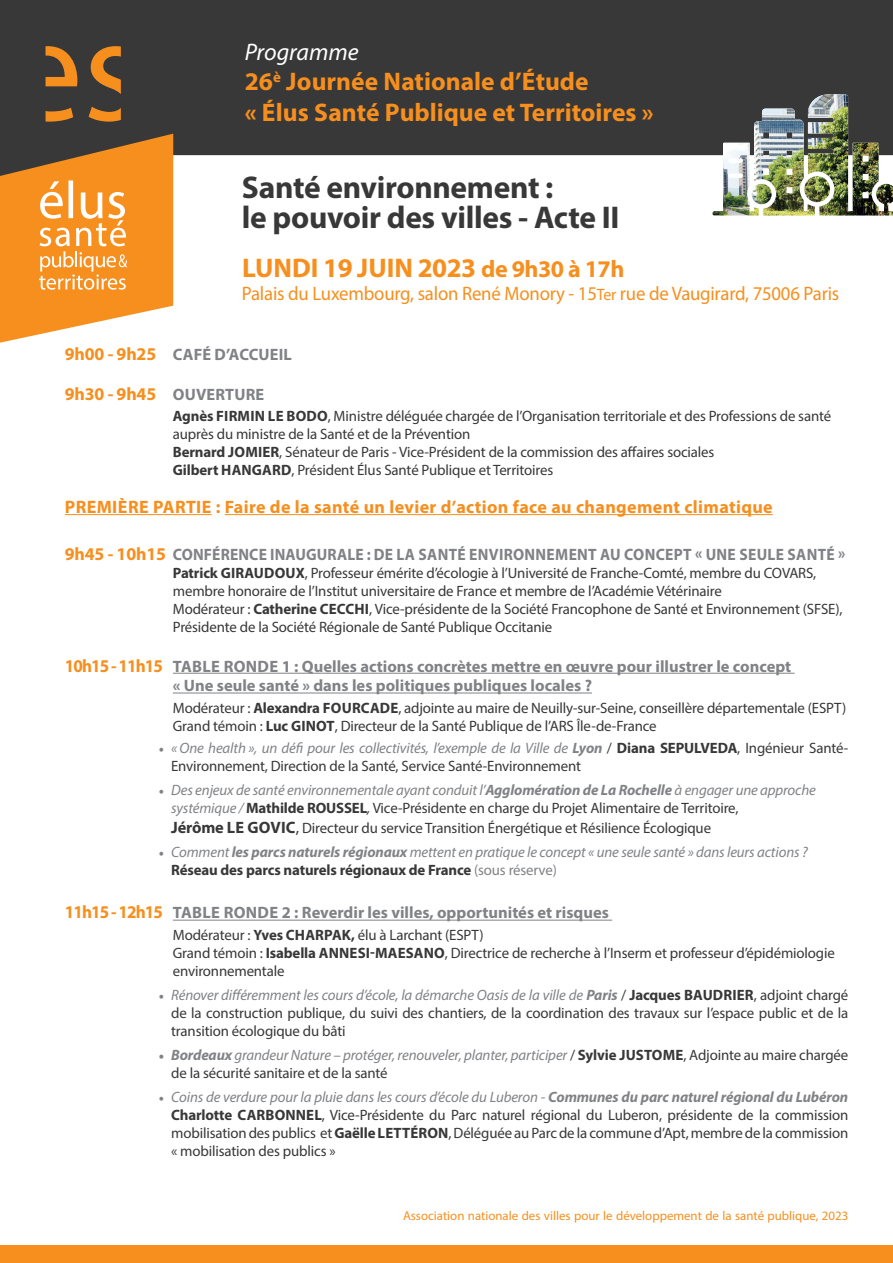
<style>
.page{position:relative;width:893px;height:1263px;background:#fff}
.page>*{position:absolute;margin:0;border:0;box-sizing:border-box;transform-origin:0 0}
.t1{font:700 31.5px/30px "Myriad Pro";letter-spacing:-.01em;color:#383839}
.t2{font:700 27px "Myriad Pro";color:#f68f1e}
.t3{font:700 25.5px/30.6px "Myriad Pro";color:#f68f1e}
.t4{font:italic 24px "Myriad Pro";color:#fff}
.t5{font:19.5px "Myriad Pro";letter-spacing:-.01em;color:#f68f1e;scale:.96 1}
.t6{font:700 18px "Myriad Pro";letter-spacing:.02em;color:#f68f1e}
.t7{font:18px "Myriad Arabic";color:#f68f1e}
.t8{font:700 18px "Myriad Pro";letter-spacing:-.01em;color:#f68f1e}
.t9{font:700 16.5px/19.8px "Myriad Pro";color:#808285}
.t10{font:700 16.5px "Myriad Pro";letter-spacing:.02em;color:#808285;scale:.94 1}
.t11{font:15px/18px "Myriad Pro";letter-spacing:-.01em;color:#383839}
.t12{font:italic 15px/18px "Myriad Pro";letter-spacing:-.01em;color:#808285}
.s1{font-size:24px}
.s2{font-size:16.5px}
.s3{font-size:18px;color:#f68f1e}
.s4{font-size:16.5px;color:#808285}
.s5{font-weight:700}
.s6{font-family:"Minion Pro";font-style:italic;color:#808285}
.s7{font-style:italic;color:#808285}
.s8{font-weight:700;font-style:italic;color:#808285}
.s9{font-family:"Minion Pro"}
.s10{font-weight:700;font-style:normal;color:#383839}
.s11{color:#383839}
.s12{font-style:normal;color:#383839}
.s13{font-weight:700;font-size:16.5px}
.s14{font-style:normal}
.s15{font-family:"Minion Pro";font-weight:700;font-style:italic;color:#808285}
</style>
<div class="page">
<div style="left:0;top:1246px;width:893px;height:17px;background:#f68f1e"></div>
<svg style="left:0;top:0;width:893px;height:203px;fill:#383839"></svg>
<svg style="left:0;top:134px;width:173px;height:209px;background:#e49744"></svg>
<svg style="left:46px;top:46px;width:75px;height:76px;background:#7c572f"></svg>
<img style="left:712px;top:94px;width:181px;height:122px">
<hr style="left:65px;top:514px;width:147px;height:1px;background:#f68f1e">
<hr style="left:225px;top:514px;width:548px;height:1px;background:#f68f1e">
<hr style="left:173px;top:673px;width:622px;height:1px;background:#808285">
<hr style="left:173px;top:693px;width:419px;height:1px;background:#808285">
<hr style="left:173px;top:920px;width:439px;height:1px;background:#808285">
<h3 class="t4" style="left:245px;top:37px;width:116px">Programme</h3>
<h3 class="t3" style="left:245px;top:66px;width:410px">26<sup>è</sup> Journée Nationale d’Étude<br>« Élus Santé Publique et Territoires »</h3>
<h1 class="t1" style="left:242px;top:172px;width:379px">Santé environnement :<br>le pouvoir des villes - Acte II</h1>
<h2 class="t2" style="left:242px;top:250px;width:384px">LUNDI 19 JUIN 2023 <span class="s1">de 9h30 à 17h</span></h2>
<h3 class="t5" style="left:242px;top:282px;width:624px">Palais du Luxembourg, salon René Monory - 15<span class="s2">Ter</span> rue de Vaugirard, 75006 Paris</h3>
<p class="t9" style="left:65px;top:344px;width:229px"><span class="s3">9h00 - 9h25</span> CAFÉ D’ACCUEIL</p>
<p class="t8" style="left:65px;top:382px;width:201px">9h30 - 9h45 <span class="s4">OUVERTURE</span></p>
<p class="t11" style="left:173px;top:407px;width:660px"><span class="s5">Agnès FIRMIN LE BODO</span>, Ministre déléguée chargée de l’Organisation territoriale et des Professions de santé auprès du ministre de la Santé et de la Prévention<br><span class="s5">Bernard JOMIER</span>, Sénateur de Paris - Vice-Président de la commission des affaires sociales<br><span class="s5">Gilbert HANGARD</span>, Président Élus Santé Publique et Territoires</p>
<p class="t6" style="left:65px;top:495px;width:709px">PREMIÈRE PARTIE : Faire de la santé un levier d’action face au changement climatique</p>
<p class="t10" style="left:65px;top:544px;width:832px"><span class="s3">9h45 - 10h15</span> CONFÉRENCE INAUGURALE : DE LA SANTÉ ENVIRONNEMENT AU CONCEPT « UNE SEULE SANTÉ »</p>
<p class="t11" style="left:173px;top:564px;width:671px"><span class="s5">Patrick GIRAUDOUX</span>, Professeur émérite d’écologie à l’Université de Franche-Comté, membre du COVARS, membre honoraire de l’Institut universitaire de France et membre de l’Académie Vétérinaire<br>Modérateur : <span class="s5">Catherine CECCHI</span>, Vice-présidente de la Société Francophone de Santé et Environnement (SFSE), Présidente de la Société Régionale de Santé Publique Occitanie</p>
<p class="t9" style="left:173px;top:655px;width:620px;text-indent:-108px"><span class="s3">10h15 - 11h15</span> TABLE RONDE 1 : Quelles actions concrètes mettre en œuvre pour illustrer le concept « Une seule santé » dans les politiques publiques locales ?</p>
<p class="t11" style="left:173px;top:699px;width:675px">Modérateur : <span class="s5">Alexandra FOURCADE</span>, adjointe au maire de Neuilly-sur-Seine, conseillère départementale (ESPT)<br>Grand témoin : <span class="s5">Luc GINOT</span>, Directeur de la Santé Publique de l’ARS Île-de-France</p>
<p class="t11" style="left:171px;top:739px;width:679px;text-indent:-13px"><span class="s6">•</span> <span class="s7">« One health », un défi pour les collectivités, l’exemple de la Ville de</span> <span class="s8">Lyon</span> / <span class="s5">Diana SEPULVEDA</span>, Ingénieur Santé-<br>Environnement, Direction de la Santé, Service Santé-Environnement</p>
<p class="t12" style="left:171px;top:781px;width:646px;text-indent:-13px"><span class="s9">•</span> Des enjeux de santé environnementale ayant conduit l’<span class="s5">Agglomération de La Rochelle</span> à engager une approche systémique / <span class="s10">Mathilde ROUSSEL</span><span class="s11">,</span> <span class="s12">Vice-Présidente en charge du Projet Alimentaire de Territoire,</span></p>
<p class="t11" style="left:171px;top:819px;width:541px"><span class="s13">Jérôme LE GOVIC</span><span class="s2">,</span> Directeur du service Transition Énergétique et Résilience Écologique</p>
<p class="t12" style="left:171px;top:843px;width:638px;text-indent:-13px"><span class="s9">•</span> Comment <span class="s5">les parcs naturels régionaux</span> mettent en pratique le concept « une seule santé » dans leurs actions ?<br><span class="s10">Réseau des parcs naturels régionaux de France</span> <span class="s14">(sous réserve)</span></p>
<p class="t9" style="left:65px;top:902px;width:545px"><span class="s3">11h15 - 12h15</span> TABLE RONDE 2 : Reverdir les villes, opportunités et risques</p>
<p class="t11" style="left:173px;top:926px;width:663px">Modérateur : <span class="s5">Yves CHARPAK,</span> élu à Larchant (ESPT)<br>Grand témoin : <span class="s5">Isabella ANNESI-MAESANO</span>, Directrice de recherche à l’Inserm et professeur d’épidémiologie environnementale</p>
<p class="t11" style="left:171px;top:986px;width:679px;text-align:justify;text-indent:-13px"><span class="s6">•</span> <span class="s7">Rénover différemment les cours d’école, la démarche Oasis de la ville de</span> <span class="s8">Paris</span> / <span class="s5">Jacques BAUDRIER</span>, adjoint chargé de la construction publique, du suivi des chantiers, de la coordination des travaux sur l’espace public et de la transition écologique du bâti</p>
<p class="t11" style="left:171px;top:1046px;width:679px;text-indent:-13px"><span class="s15">•</span> <span class="s8">Bordeaux</span> <span class="s7">grandeur Nature – protéger, renouveler, planter, participer</span> / <span class="s5">Sylvie JUSTOME</span>, Adjointe au maire chargée de la sécurité sanitaire et de la santé</p>
<p class="t11" style="left:171px;top:1088px;width:679px;text-align:justify;text-indent:-13px"><span class="s6">•</span> <span class="s7">Coins de verdure pour la pluie dans les cours d’école du Luberon -</span> <span class="s8">Communes du parc naturel régional du Lubéron </span><span class="s5">Charlotte CARBONNEL</span>, Vice-Présidente du Parc naturel régional du Luberon, présidente de la commission mobilisation des publics et <span class="s5">Gaëlle LETTÉRON</span>, Déléguée au Parc de la commune d’Apt, membre de la commission « mobilisation des publics »</p>
<p class="t7" style="left:403px;top:1203px;width:447px">Association nationale des villes pour le développement de la santé publique, 2023</p>
</div>
